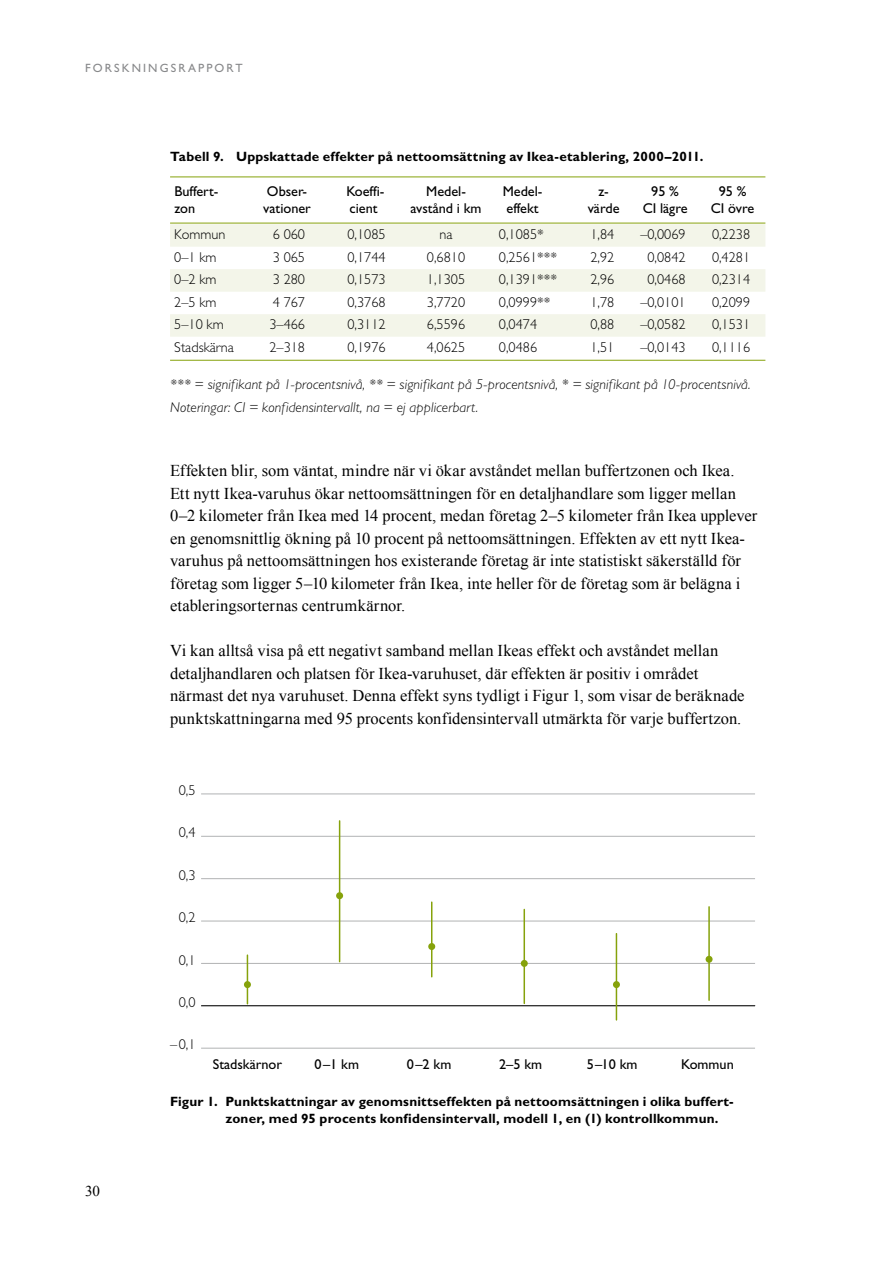
<style>
.page{position:relative;width:893px;height:1263px;background:#fff}
.page>*{position:absolute;margin:0;border:0;box-sizing:border-box;transform-origin:0 0}
.t1{font:16.5px/22.5px "Times New Roman";letter-spacing:.005em;color:#000}
.t2{font:15px "Times New Roman";color:#000}
.t3{font:300 14.25px "Gill Sans Std";color:#000}
.t4{font:italic 300 14.25px/22.5px "Gill Sans Std";letter-spacing:.01em;color:#000}
.t5{font:14.25px "Gill Sans Std";color:#000}
.t6{font:700 13.5px/16.5px "Gill Sans Std";letter-spacing:.015em;color:#000}
.t7{font:12px "Gill Sans Std";letter-spacing:.175em;color:#87888a}
</style>
<div class="page">
<hr style="left:170px;top:177px;width:595px;height:1px;background:#86a20b">
<hr style="left:170px;top:223px;width:595px;height:1px;background:#86a20b">
<div style="left:170px;top:224px;width:595px;height:23px;background:#f3f5e9"></div>
<div style="left:170px;top:269px;width:595px;height:23px;background:#f3f5e9"></div>
<div style="left:170px;top:314px;width:595px;height:23px;background:#f3f5e9"></div>
<hr style="left:170px;top:360px;width:595px;height:1px;background:#86a20b">
<hr style="left:201px;top:1048px;width:554px;height:1px;background:#b1b3b4">
<hr style="left:201px;top:1005px;width:554px;height:1px;background:#000">
<hr style="left:201px;top:963px;width:554px;height:1px;background:#b1b3b4">
<hr style="left:201px;top:921px;width:554px;height:1px;background:#b1b3b4">
<hr style="left:201px;top:878px;width:554px;height:1px;background:#b1b3b4">
<hr style="left:201px;top:836px;width:554px;height:1px;background:#b1b3b4">
<hr style="left:201px;top:793px;width:554px;height:1px;background:#b1b3b4">
<div style="left:244px;top:981px;width:7px;height:7px;background:#86a20b;border-radius:50%"></div>
<div style="left:336px;top:892px;width:7px;height:7px;background:#86a20b;border-radius:50%"></div>
<div style="left:428px;top:943px;width:7px;height:7px;background:#86a20b;border-radius:50%"></div>
<div style="left:521px;top:960px;width:7px;height:7px;background:#86a20b;border-radius:50%"></div>
<div style="left:613px;top:981px;width:7px;height:7px;background:#86a20b;border-radius:50%"></div>
<div style="left:706px;top:956px;width:7px;height:7px;background:#86a20b;border-radius:50%"></div>
<hr style="left:247px;top:955px;width:1px;height:49px;background:#86a20b">
<hr style="left:339px;top:821px;width:1px;height:141px;background:#86a20b">
<hr style="left:431px;top:902px;width:1px;height:75px;background:#86a20b">
<hr style="left:523px;top:909px;width:2px;height:94px;background:#86a20b">
<hr style="left:616px;top:934px;width:1px;height:86px;background:#86a20b">
<hr style="left:708px;top:907px;width:2px;height:93px;background:#86a20b">
<p class="t7" style="left:85px;top:61px;width:159px">FORSKNINGSRAPPORT</p>
<p class="t6" style="left:170px;top:148px;width:535px">Tabell 9. Uppskattade effekter på nettoomsättning av Ikea-etablering, 2000–2011.</p>
<p class="t5" style="left:174px;top:183px;width:46px">Buffert-</p>
<p class="t5" style="left:267px;top:183px;width:42px">Obser-</p>
<p class="t5" style="left:346px;top:183px;width:40px">Koeffi-</p>
<p class="t5" style="left:426px;top:183px;width:41px">Medel-</p>
<p class="t5" style="left:503px;top:183px;width:41px">Medel-</p>
<p class="t5" style="left:598px;top:183px;width:12px">z-</p>
<p class="t5" style="left:651px;top:183px;width:29px">95 %</p>
<p class="t5" style="left:719px;top:183px;width:29px">95 %</p>
<p class="t5" style="left:174px;top:200px;width:22px">zon</p>
<p class="t5" style="left:263px;top:200px;width:49px">vationer</p>
<p class="t5" style="left:350px;top:200px;width:30px">cient</p>
<p class="t5" style="left:411px;top:200px;width:72px">avstånd i km</p>
<p class="t5" style="left:506px;top:200px;width:34px">effekt</p>
<p class="t5" style="left:588px;top:200px;width:33px">värde</p>
<p class="t5" style="left:643px;top:200px;width:46px">CI lägre</p>
<p class="t5" style="left:711px;top:200px;width:45px">CI övre</p>
<p class="t3" style="left:174px;top:226px;width:53px">Kommun</p>
<p class="t3" style="left:273px;top:226px;width:34px">6 060</p>
<p class="t3" style="left:347px;top:226px;width:40px">0,1085</p>
<p class="t3" style="left:440px;top:226px;width:15px">na</p>
<p class="t3" style="left:499px;top:226px;width:46px">0,1085*</p>
<p class="t3" style="left:590px;top:226px;width:25px">1,84</p>
<p class="t3" style="left:640px;top:226px;width:47px">–0,0069</p>
<p class="t3" style="left:712px;top:226px;width:40px">0,2238</p>
<p class="t3" style="left:174px;top:249px;width:44px">0–1 km</p>
<p class="t3" style="left:273px;top:249px;width:34px">3 065</p>
<p class="t3" style="left:347px;top:249px;width:40px">0,1744</p>
<p class="t3" style="left:427px;top:249px;width:40px">0,6810</p>
<p class="t3" style="left:499px;top:249px;width:60px">0,2561***</p>
<p class="t3" style="left:590px;top:249px;width:25px">2,92</p>
<p class="t3" style="left:647px;top:249px;width:40px">0,0842</p>
<p class="t3" style="left:712px;top:249px;width:40px">0,4281</p>
<p class="t3" style="left:174px;top:271px;width:44px">0–2 km</p>
<p class="t3" style="left:273px;top:271px;width:34px">3 280</p>
<p class="t3" style="left:347px;top:271px;width:40px">0,1573</p>
<p class="t3" style="left:427px;top:271px;width:40px">1,1305</p>
<p class="t3" style="left:499px;top:271px;width:60px">0,1391***</p>
<p class="t3" style="left:590px;top:271px;width:25px">2,96</p>
<p class="t3" style="left:647px;top:271px;width:40px">0,0468</p>
<p class="t3" style="left:712px;top:271px;width:40px">0,2314</p>
<p class="t3" style="left:174px;top:294px;width:44px">2–5 km</p>
<p class="t3" style="left:273px;top:294px;width:34px">4 767</p>
<p class="t3" style="left:347px;top:294px;width:40px">0,3768</p>
<p class="t3" style="left:427px;top:294px;width:40px">3,7720</p>
<p class="t3" style="left:499px;top:294px;width:53px">0,0999**</p>
<p class="t3" style="left:590px;top:294px;width:25px">1,78</p>
<p class="t3" style="left:640px;top:294px;width:47px">–0,0101</p>
<p class="t3" style="left:712px;top:294px;width:40px">0,2099</p>
<p class="t3" style="left:174px;top:316px;width:51px">5–10 km</p>
<p class="t3" style="left:269px;top:316px;width:37px">3–466</p>
<p class="t3" style="left:347px;top:316px;width:40px">0,3112</p>
<p class="t3" style="left:427px;top:316px;width:40px">6,5596</p>
<p class="t3" style="left:499px;top:316px;width:40px">0,0474</p>
<p class="t3" style="left:590px;top:316px;width:25px">0,88</p>
<p class="t3" style="left:640px;top:316px;width:47px">–0,0582</p>
<p class="t3" style="left:712px;top:316px;width:40px">0,1531</p>
<p class="t3" style="left:174px;top:339px;width:61px">Stadskärna</p>
<p class="t3" style="left:269px;top:339px;width:37px">2–318</p>
<p class="t3" style="left:347px;top:339px;width:40px">0,1976</p>
<p class="t3" style="left:427px;top:339px;width:40px">4,0625</p>
<p class="t3" style="left:499px;top:339px;width:40px">0,0486</p>
<p class="t3" style="left:590px;top:339px;width:25px">1,51</p>
<p class="t3" style="left:640px;top:339px;width:47px">–0,0143</p>
<p class="t3" style="left:712px;top:339px;width:40px">0,1116</p>
<p class="t4" style="left:170px;top:373px;width:582px">*** = signifikant på 1-procentsnivå, ** = signifikant på 5-procentsnivå, * = signifikant på 10-procentsnivå.<br>Noteringar: CI = konfidensintervallt, na = ej applicerbart.</p>
<p class="t1" style="left:170px;top:459px;width:589px">Effekten blir, som väntat, mindre när vi ökar avståndet mellan buffertzonen och Ikea.<br>Ett nytt Ikea-varuhus ökar nettoomsättningen för en detaljhandlare som ligger mellan 0–2 kilometer från Ikea med 14 procent, medan företag 2–5 kilometer från Ikea upplever en genomsnittlig ökning på 10 procent på nettoomsättningen. Effekten av ett nytt Ikea&shy;varuhus på nettoomsättningen hos existerande företag är inte statistiskt säkerställd för företag som ligger 5–10 kilometer från Ikea, inte heller för de företag som är belägna i etableringsorternas centrumkärnor.</p>
<p class="t1" style="left:170px;top:639px;width:576px">Vi kan alltså visa på ett negativt samband mellan Ikeas effekt och avståndet mellan detaljhandlaren och platsen för Ikea-varuhuset, där effekten är positiv i området närmast det nya varuhuset. Denna effekt syns tydligt i Figur 1, som visar de beräknade punktskattningarna med 95 procents konfidensintervall utmärkta för varje buffertzon.</p>
<p class="t3" style="left:179px;top:782px;width:18px">0,5</p>
<p class="t3" style="left:179px;top:825px;width:18px">0,4</p>
<p class="t3" style="left:179px;top:867px;width:18px">0,3</p>
<p class="t3" style="left:179px;top:909px;width:18px">0,2</p>
<p class="t3" style="left:179px;top:952px;width:18px">0,1</p>
<p class="t3" style="left:179px;top:994px;width:18px">0,0</p>
<p class="t3" style="left:170px;top:1036px;width:27px">–0,1</p>
<p class="t2" style="left:85px;top:1181px;width:16px">30</p>
<p class="t5" style="left:213px;top:1056px;width:71px">Stadskärnor</p>
<p class="t5" style="left:314px;top:1056px;width:46px">0–1 km</p>
<p class="t5" style="left:407px;top:1056px;width:46px">0–2 km</p>
<p class="t5" style="left:499px;top:1056px;width:45px">2–5 km</p>
<p class="t5" style="left:587px;top:1056px;width:52px">5–10 km</p>
<p class="t5" style="left:681px;top:1056px;width:54px">Kommun</p>
<p class="t6" style="left:225px;top:1093px;width:509px;text-indent:-55px">Figur 1. Punktskattningar av genomsnittseffekten på nettoomsättningen i olika buffert&shy;zoner, med 95 procents konfidensintervall, modell 1, en (1) kontrollkommun.</p>
</div>
